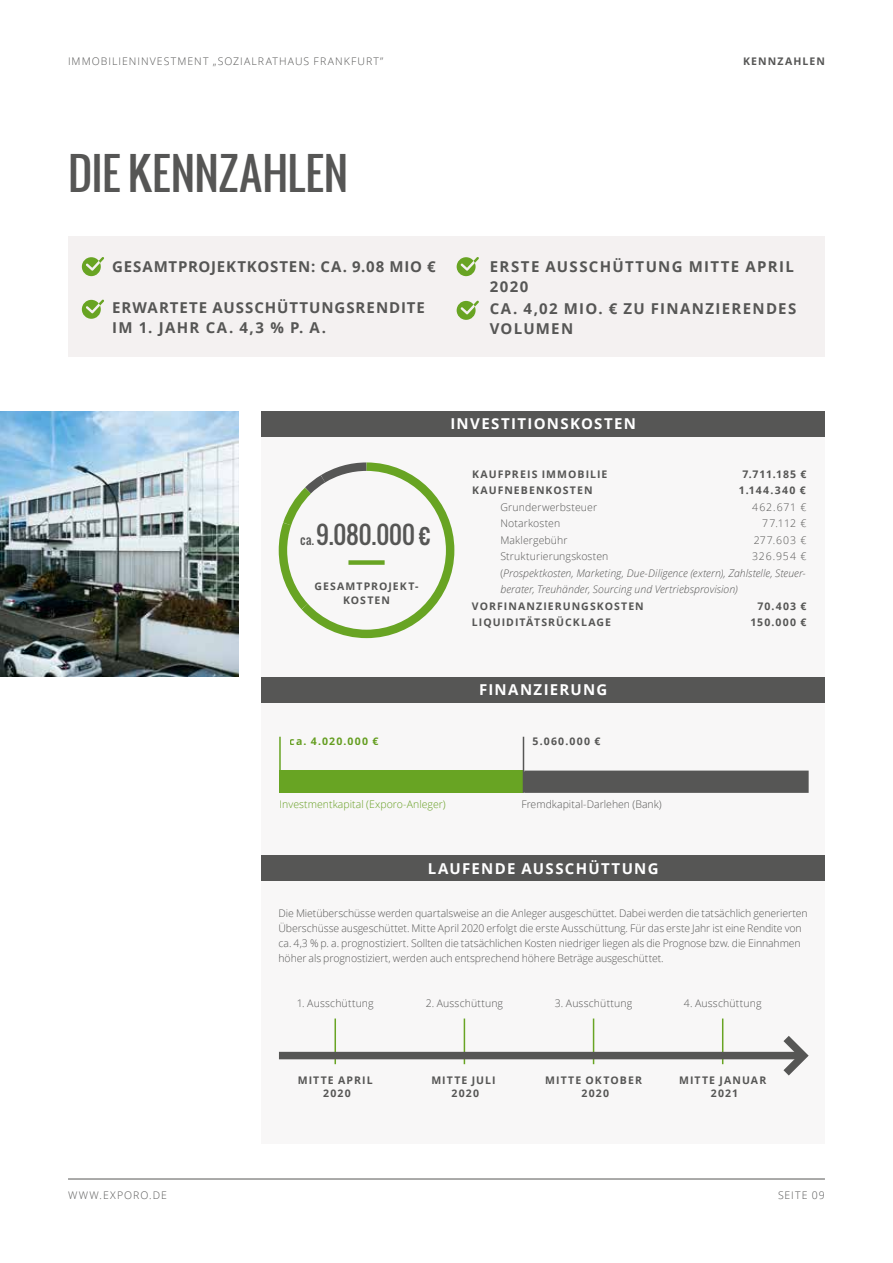
<style>
.page{position:relative;width:893px;height:1263px;background:#fff}
.page>*{position:absolute;margin:0;border:0;box-sizing:border-box;transform-origin:0 0}
.t1{font:43.5px "Oswald";letter-spacing:.005em;color:#565655}
.t2{font:24.3px "Oswald";letter-spacing:.005em;color:#565655}
.t3{font:700 15px/19.5px "Open Sans";letter-spacing:.08em;color:#565655}
.t4{font:700 15px "Open Sans";letter-spacing:.09em;color:#fff}
.t5{font:700 15px "Open Sans";letter-spacing:.055em;color:#565655}
.t6{font:300 10.5px/15px "Open Sans";letter-spacing:-.005em;color:#565655}
.t7{font:700 10.5px/13.5px "Open Sans";letter-spacing:.105em;color:#565655;text-align:center}
.t8{font:italic 300 10.5px/16.5px "Open Sans";letter-spacing:.005em;color:#565655;text-align:justify}
.t9{font:300 10.5px "Open Sans";letter-spacing:.1em;color:#565655}
.t10{font:300 10.5px "Open Sans";color:#68a423}
.t11{font:300 10.5px "Open Sans";letter-spacing:.105em;color:#565655}
.t12{font:700 10.5px "Open Sans";letter-spacing:.115em;color:#68a423}
.s1{font-size:12.15px}
.s2{font-style:normal}
</style>
<div class="page">
<hr style="left:68px;top:1178px;width:757px;height:1px;background:#565655">
<div style="left:261px;top:419px;width:564px;height:725px;background:#f8f7f7"></div>
<div style="left:68px;top:236px;width:757px;height:120px;background:#f4f1f1"></div>
<svg style="left:82px;top:257px;width:22px;height:19px"></svg>
<svg style="left:457px;top:257px;width:22px;height:19px"></svg>
<svg style="left:82px;top:299px;width:22px;height:20px"></svg>
<svg style="left:457px;top:301px;width:22px;height:19px"></svg>
<div style="left:261px;top:411px;width:564px;height:26px;background:#565655"></div>
<hr style="left:279px;top:737px;width:2px;height:42px;background:#68a423">
<div style="left:279px;top:770px;width:244px;height:23px;background:#68a423"></div>
<div style="left:524px;top:770px;width:285px;height:23px;border:2px solid #565655"></div>
<hr style="left:523px;top:737px;width:1px;height:56px;background:#565655">
<div style="left:261px;top:677px;width:564px;height:25px;background:#565655"></div>
<div style="left:261px;top:855px;width:564px;height:26px;background:#565655"></div>
<hr style="left:334px;top:1018px;width:2px;height:46px;background:#68a423">
<hr style="left:464px;top:1018px;width:1px;height:46px;background:#68a423">
<hr style="left:593px;top:1018px;width:1px;height:46px;background:#68a423">
<hr style="left:722px;top:1018px;width:1px;height:46px;background:#68a423">
<svg style="left:775px;top:1036px;width:34px;height:40px"></svg>
<div style="left:279px;top:1052px;width:523px;height:7px;background:#565655"></div>
<img style="left:0;top:411px;width:238px;height:266px">
<svg style="left:278px;top:462px;width:177px;height:177px"></svg>
<div style="left:523px;top:772px;width:285px;height:19px;background:#565655"></div>
<p class="t9" style="left:68px;top:54px;width:317px">IMMOBILIENINVESTMENT „SOZIALRATHAUS FRANKFURT”</p>
<p class="t7" style="left:743px;top:55px;width:83px">KENNZAHLEN</p>
<h1 class="t1" style="left:68px;top:140px;width:282px">DIE KENNZAHLEN</h1>
<h3 class="t5" style="left:112px;top:256px;width:325px">GESAMTPROJEKTKOSTEN: CA. 9.08 MIO €</h3>
<h3 class="t3" style="left:112px;top:298px;width:314px">ERWARTETE AUSSCHÜTTUNGSRENDITE<br>IM 1. JAHR CA. 4,3 % P. A.</h3>
<h3 class="t3" style="left:490px;top:257px;width:306px">ERSTE AUSSCHÜTTUNG MITTE APRIL<br>2020</h3>
<h3 class="t3" style="left:490px;top:299px;width:308px">CA. 4,02 MIO. € ZU FINANZIERENDES<br>VOLUMEN</h3>
<h2 class="t2" style="left:300px;top:516px;width:132px"><span class="s1">ca.</span> 9.080.000 €</h2>
<p class="t7" style="left:314px;top:579px;width:106px">GESAMTPROJEKT-<br>KOSTEN</p>
<h3 class="t4" style="left:450px;top:413px;width:187px">INVESTITIONSKOSTEN</h3>
<p class="t7" style="left:472px;top:467px;width:137px">KAUFPREIS IMMOBILIE</p>
<p class="t7" style="left:742px;top:467px;width:66px">7.711.185 €</p>
<p class="t7" style="left:472px;top:484px;width:122px">KAUFNEBENKOSTEN</p>
<p class="t7" style="left:739px;top:484px;width:68px">1.144.340 €</p>
<p class="t6" style="left:500px;top:499px;width:98px">Grunderwerbsteuer</p>
<p class="t6" style="left:752px;top:499px;width:56px">462.671 €</p>
<p class="t6" style="left:500px;top:516px;width:61px">Notarkosten</p>
<p class="t6" style="left:762px;top:516px;width:46px">77.112 €</p>
<p class="t6" style="left:500px;top:532px;width:69px">Maklergebühr</p>
<p class="t6" style="left:754px;top:532px;width:54px">277.603 €</p>
<p class="t6" style="left:500px;top:549px;width:109px">Strukturierungskosten</p>
<p class="t8" style="left:500px;top:548px;width:308px;text-indent:252px"><span class="s2">326.954 € (</span>Prospektkosten, Marketing, Due-Diligence (extern), Zahlstelle, Steuer&shy;berater, Treuhänder, Sourcing und Vertriebsprovision)</p>
<p class="t7" style="left:472px;top:599px;width:173px">VORFINANZIERUNGSKOSTEN</p>
<p class="t7" style="left:757px;top:599px;width:51px">70.403 €</p>
<p class="t7" style="left:472px;top:616px;width:141px">LIQUIDITÄTSRÜCKLAGE</p>
<p class="t7" style="left:750px;top:616px;width:58px">150.000 €</p>
<p class="t12" style="left:290px;top:733px;width:90px">ca. 4.020.000 €</p>
<h3 class="t4" style="left:479px;top:679px;width:130px">FINANZIERUNG</h3>
<p class="t7" style="left:533px;top:734px;width:69px">5.060.000 €</p>
<p class="t10" style="left:280px;top:797px;width:167px">Investmentkapital (Exporo-Anleger)</p>
<p class="t6" style="left:521px;top:796px;width:142px">Fremdkapital-Darlehen (Bank)</p>
<h3 class="t4" style="left:428px;top:857px;width:232px">LAUFENDE AUSSCHÜTTUNG</h3>
<p class="t6" style="left:279px;top:905px;width:531px">Die Mietüberschüsse werden quartalsweise an die Anleger ausgeschüttet. Dabei werden die tatsächlich generierten Überschüsse ausgeschüttet. Mitte April 2020 erfolgt die erste Ausschüttung. Für das erste Jahr ist eine Rendite von ca. 4,3 % p. a. prognostiziert. Sollten die tatsächlichen Kosten niedriger liegen als die Prognose bzw. die Einnahmen höher als prognostiziert, werden auch entsprechend höhere Beträge ausgeschüttet.</p>
<p class="t6" style="left:297px;top:995px;width:78px">1. Ausschüttung</p>
<p class="t7" style="left:298px;top:1073px;width:76px">MITTE APRIL<br>2020</p>
<p class="t6" style="left:426px;top:995px;width:79px">2. Ausschüttung</p>
<p class="t7" style="left:431px;top:1073px;width:66px">MITTE JULI<br>2020</p>
<p class="t6" style="left:555px;top:995px;width:79px">3. Ausschüttung</p>
<p class="t7" style="left:545px;top:1073px;width:98px">MITTE OKTOBER<br>2020</p>
<p class="t6" style="left:684px;top:995px;width:79px">4. Ausschüttung</p>
<p class="t7" style="left:679px;top:1073px;width:89px">MITTE JANUAR<br>2021</p>
<p class="t11" style="left:68px;top:1188px;width:101px">WWW.EXPORO.DE</p>
<p class="t6" style="left:778px;top:1187px;width:48px">SEITE 09</p>
</div>
